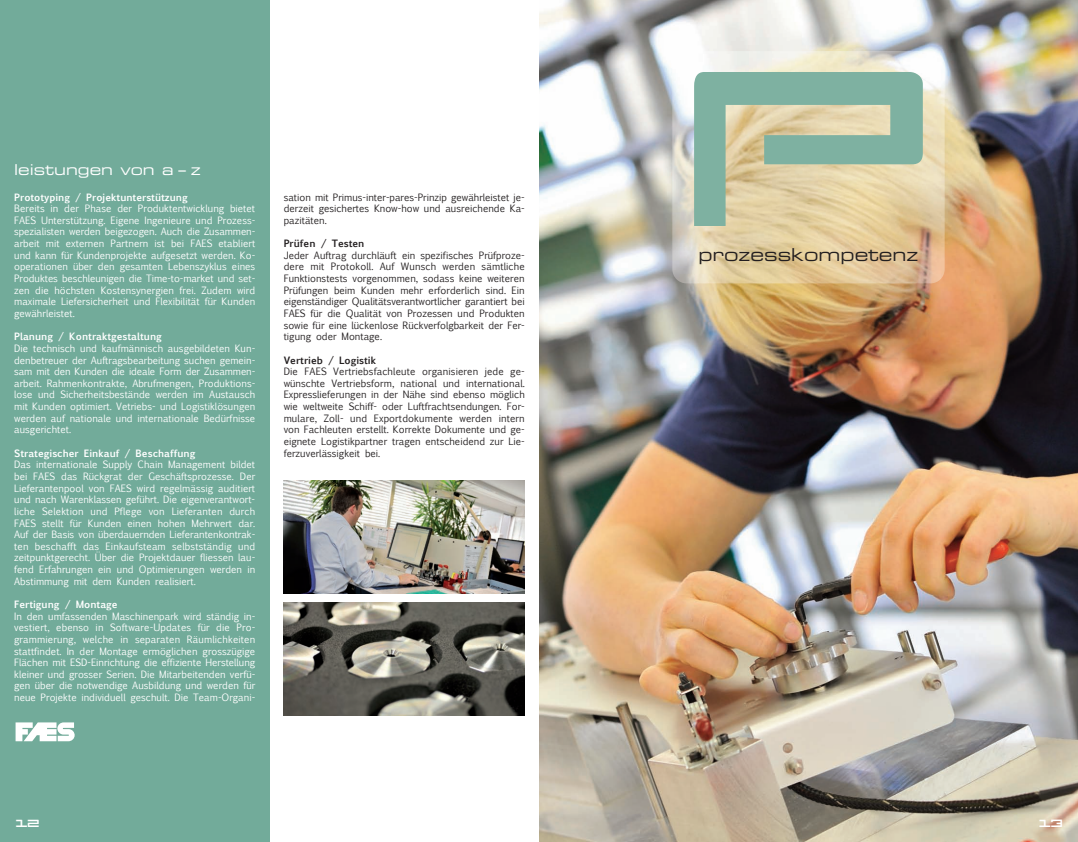
<style>
.page{position:relative;width:1078px;height:842px;background:#fff}
.page>*{position:absolute;margin:0;border:0;box-sizing:border-box;transform-origin:0 0}
.t1{font:17.8px "Eurostile Extended Two";color:#231f20}
.t2{font:15px "Eurostile Extended Two";color:#fff}
.t3{font:11.9px "Legion";color:#fff}
.t4{font:9.7px/11.6px "Euphemia UCAS";color:#fff;text-align:justify}
.t5{font:9.7px/11.6px "Euphemia UCAS";color:#231f20;text-align:justify}
.t6{font:700 9.7px "Euphemia UCAS";color:#fff}
.t7{font:700 9.7px "Euphemia UCAS";color:#231f20}
</style>
<div class="page">
<img style="left:539px;top:0;width:538px;height:842px">
<img style="left:672px;top:51px;width:272px;height:232px">
<div style="left:0;top:0;width:269px;height:842px;background:#72ab9a"></div>
<img style="left:283px;top:480px;width:241px;height:114px">
<img style="left:284px;top:602px;width:240px;height:114px">
<svg style="left:16px;top:722px;width:59px;height:19px"></svg>
<svg style="left:694px;top:72px;width:228px;height:154px;background:#b3c1a3"></svg>
<h2 class="t2" style="left:14px;top:164px;width:188px">leistungen von a – z</h2>
<p class="t6" style="left:14px;top:190px;width:175px">Prototyping / Projektunterstützung</p>
<p class="t4" style="left:14px;top:202px;width:242px">Bereits in der Phase der Produktentwicklung bietet FAES Unterstützung. Eigene Ingenieure und Prozess&shy;spezialisten werden beigezogen. Auch die Zusammen&shy;arbeit mit externen Partnern ist bei FAES etabliert und kann für Kundenprojekte aufgesetzt werden. Ko&shy;operationen über den gesamten Lebenszyklus eines Produktes beschleunigen die Time-to-market und set&shy;zen die höchsten Kostensynergien frei. Zudem wird maximale Liefersicherheit und Flexibilität für Kunden gewährleistet.</p>
<p class="t6" style="left:14px;top:330px;width:149px">Planung / Kontraktgestaltung</p>
<p class="t4" style="left:14px;top:342px;width:242px">Die technisch und kaufmännisch ausgebildeten Kun&shy;denbetreuer der Auftragsbearbeitung suchen gemein&shy;sam mit den Kunden die ideale Form der Zusammen&shy;arbeit. Rahmenkontrakte, Abrufmengen, Produktions&shy;lose und Sicherheitsbestände werden im Austausch mit Kunden optimiert. Vetriebs- und Logistiklösungen werden auf nationale und internationale Bedürfnisse ausgerichtet.</p>
<p class="t6" style="left:14px;top:446px;width:183px">Strategischer Einkauf / Beschaffung</p>
<p class="t4" style="left:14px;top:458px;width:242px">Das internationale Supply Chain Management bildet bei FAES das Rückgrat der Geschäftsprozesse. Der Lieferantenpool von FAES wird regelmässig auditiert und nach Warenklassen geführt. Die eigenverantwort&shy;liche Selektion und Pflege von Lieferanten durch FAES stellt für Kunden einen hohen Mehrwert dar.<br>Auf der Basis von überdauernden Lieferantenkontrak&shy;ten beschafft das Einkaufsteam selbstständig und zeitpunktgerecht. Über die Projektdauer fliessen lau&shy;fend Erfahrungen ein und Optimierungen werden in Abstimmung mit dem Kunden realisiert.</p>
<p class="t6" style="left:14px;top:597px;width:105px">Fertigung / Montage</p>
<p class="t4" style="left:14px;top:610px;width:242px">In den umfassenden Maschinenpark wird ständig in&shy;vestiert, ebenso in Software-Updates für die Pro&shy;grammierung, welche in separaten Räumlichkeiten stattfindet. In der Montage ermöglichen grosszügige Flächen mit ESD-Einrichtung die effiziente Herstellung kleiner und grosser Serien. Die Mitarbeitenden verfü&shy;gen über die notwendige Ausbildung und werden für neue Projekte individuell geschult. Die Team-Organi-</p>
<p class="t5" style="left:283px;top:191px;width:242px">sation mit Primus-inter-pares-Prinzip gewährleistet je&shy;derzeit gesichertes Know-how und ausreichende Ka&shy;pazitäten.</p>
<p class="t7" style="left:283px;top:236px;width:82px">Prüfen / Testen</p>
<p class="t5" style="left:283px;top:249px;width:242px">Jeder Auftrag durchläuft ein spezifisches Prüfproze&shy;dere mit Protokoll. Auf Wunsch werden sämtliche Funktionstests vorgenommen, sodass keine weiteren Prüfungen beim Kunden mehr erforderlich sind. Ein eigenständiger Qualitätsverantwortlicher garantiert bei FAES für die Qualität von Prozessen und Produkten sowie für eine lückenlose Rückverfolgbarkeit der Fer&shy;tigung oder Montage.</p>
<p class="t7" style="left:283px;top:353px;width:94px">Vertrieb / Logistik</p>
<p class="t5" style="left:283px;top:365px;width:242px">Die FAES Vertriebsfachleute organisieren jede ge&shy;wünschte Vertriebsform, national und international.<br>Expresslieferungen in der Nähe sind ebenso möglich wie weltweite Schiff- oder Luftfrachtsendungen. For&shy;mulare, Zoll- und Exportdokumente werden intern von Fachleuten erstellt. Korrekte Dokumente und ge&shy;eignete Logistikpartner tragen entscheidend zur Lie&shy;ferzuverlässigkeit bei.</p>
<h1 class="t1" style="left:698px;top:248px;width:221px">prozesskompetenz</h1>
<p class="t3" style="left:16px;top:817px;width:25px">12</p>
<p class="t3" style="left:1038px;top:817px;width:25px">13</p>
</div>
